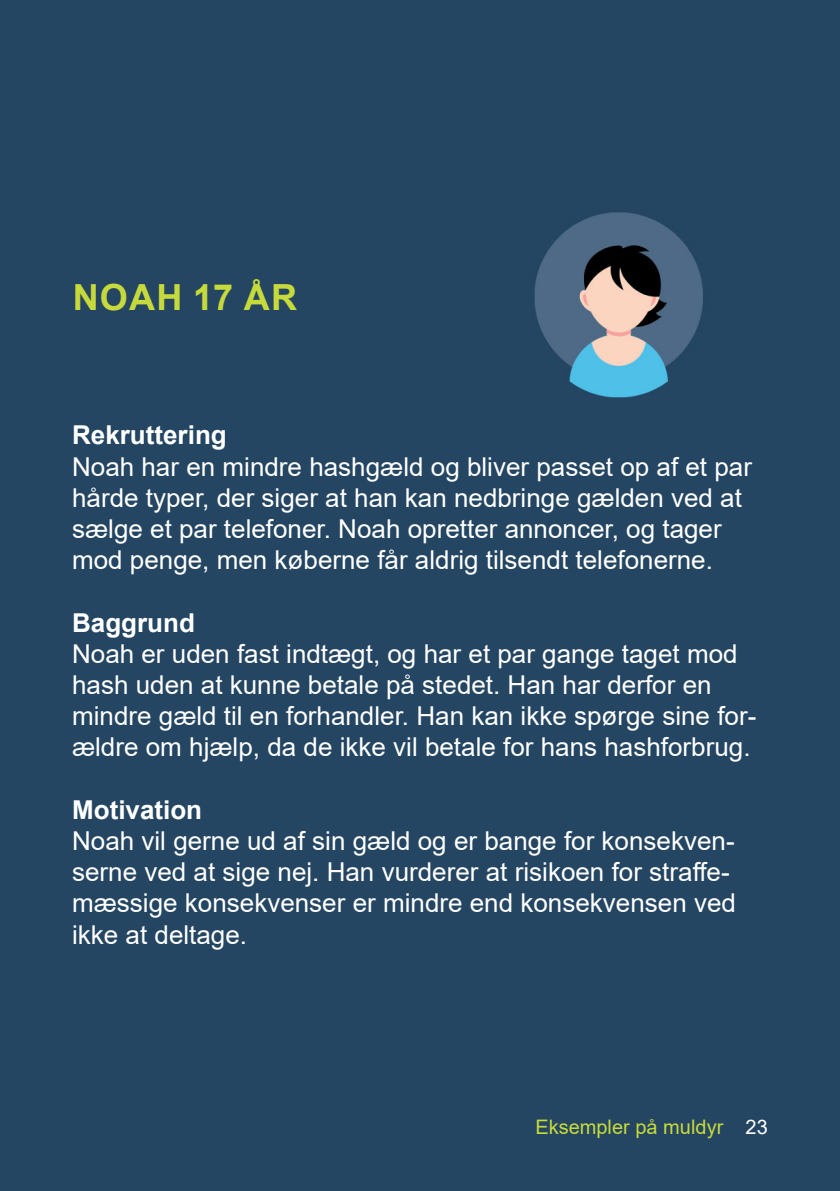
<style>
.page{position:relative;width:840px;height:1191px;background:#fff}
.page>*{position:absolute;margin:0;border:0;box-sizing:border-box;transform-origin:0 0}
.t1{font:700 36px "Arial";letter-spacing:.035em;color:#c7da3c}
.t2{font:26px/31.2px "Arial";color:#fff}
.t3{font:700 26px "Arial";color:#fff}
.t4{font:20px "Arial";color:#c7da3c}
.s1{color:#fff}
</style>
<div class="page">
<div style="left:0;top:0;width:839px;height:51px;background:#244662"></div>
<div style="left:0;top:51px;width:839px;height:1140px;background:#244662"></div>
<p class="t1" style="left:73px;top:272px;width:226px">NOAH 17 ÅR</p>
<p class="t3" style="left:72px;top:417px;width:156px">Rekruttering</p>
<p class="t2" style="left:72px;top:450px;width:681px">Noah har en mindre hashgæld og bliver passet op af et par hårde typer, der siger at han kan nedbringe gælden ved at sælge et par telefoner. Noah opretter annoncer, og tager mod penge, men køberne får aldrig tilsendt telefonerne.</p>
<p class="t3" style="left:72px;top:604px;width:124px">Baggrund</p>
<p class="t2" style="left:72px;top:638px;width:685px">Noah er uden fast indtægt, og har et par gange taget mod hash uden at kunne betale på stedet. Han har derfor en mindre gæld til en forhandler. Han kan ikke spørge sine for&shy;ældre om hjælp, da de ikke vil betale for hans hashforbrug.</p>
<p class="t3" style="left:72px;top:791px;width:131px">Motivation</p>
<p class="t2" style="left:72px;top:825px;width:665px">Noah vil gerne ud af sin gæld og er bange for konsekven&shy;serne ved at sige nej. Han vurderer at risikoen for straffe&shy;mæssige konsekvenser er mindre end konsekvensen ved ikke at deltage.</p>
<p class="t4" style="left:535px;top:1112px;width:234px">Eksempler på muldyr <span class="s1">23</span></p>
</div>
